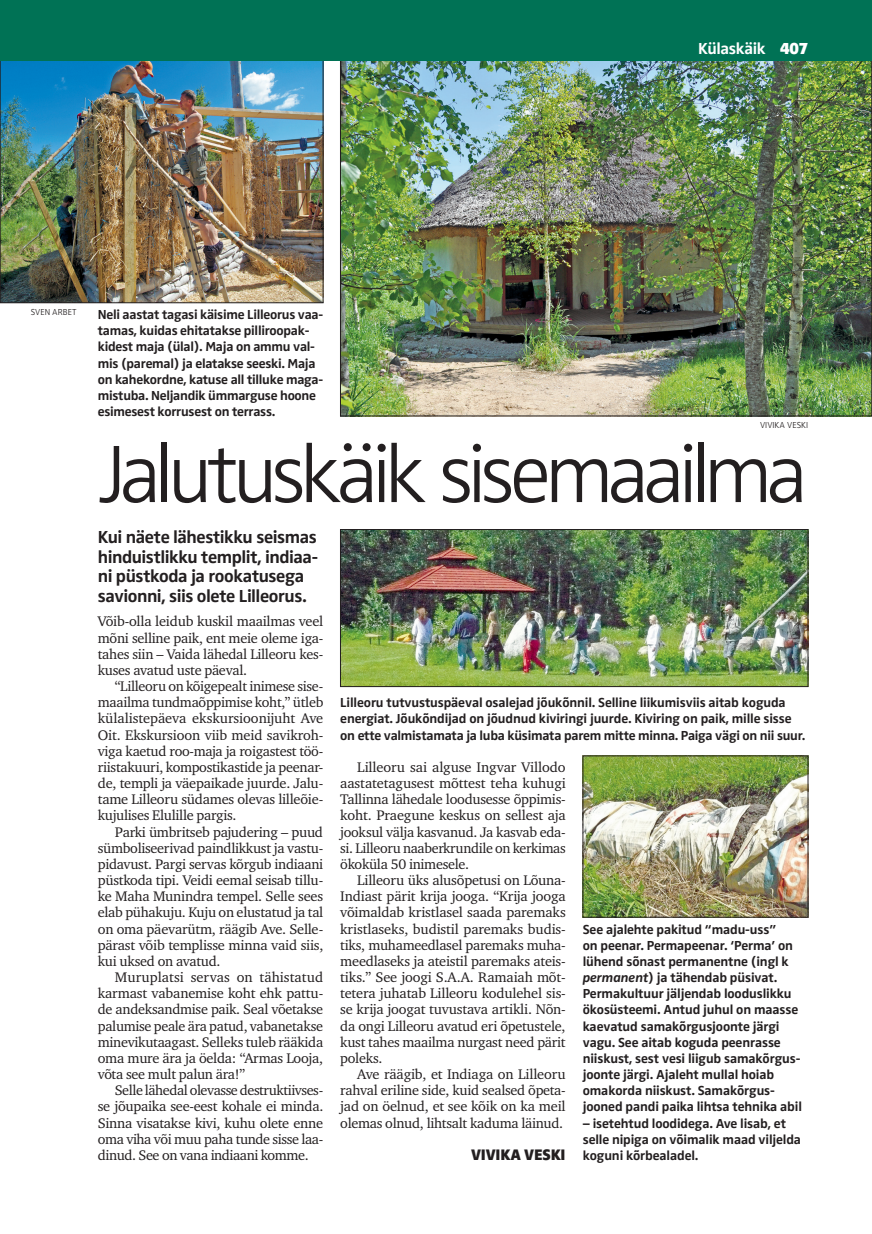
<style>
.page{position:relative;width:872px;height:1234px;background:#fff}
.page>*{position:absolute;margin:0;border:0;box-sizing:border-box;transform-origin:0 0}
.t1{font:300 84px "Zwo Pro";letter-spacing:-.075em;color:#231f20}
.t2{font:700 18px/19.5px "Zwo Pro";letter-spacing:-.025em;color:#231f20}
.t3{font:700 16.5px "Zwo Pro";letter-spacing:-.025em;color:#fff}
.t4{font:900 15.75px "Zwo Pro";letter-spacing:-.01em;color:#231f20}
.t5{font:14.25px/16.2px "Charter ITC";letter-spacing:-.02em;color:#231f20;text-align:justify}
.t6{font:700 13.5px/16.2px "Zwo Pro";letter-spacing:-.01em;color:#231f20}
.t7{font:300 9px "Zwo Pro";color:#231f20}
.s1{font-weight:900}
.s2{font-style:italic}
</style>
<div class="page">
<img style="left:342px;top:60px;width:528px;height:354px">
<img style="left:342px;top:531px;width:464px;height:153px">
<div style="left:340px;top:529px;width:468px;height:157px;border:1px solid #231f20"></div>
<img style="left:585px;top:757px;width:221px;height:158px">
<div style="left:583px;top:755px;width:225px;height:162px;border:1px solid #231f20"></div>
<img style="left:2px;top:60px;width:319px;height:241px">
<div style="left:0;top:54px;width:323px;height:249px;border:1px solid #231f20"></div>
<div style="left:0;top:0;width:872px;height:60px;background:#007255"></div>
<p class="t3" style="left:698px;top:39px;width:111px">Külaskäik <span class="s1">407</span></p>
<p class="t7" style="left:31px;top:307px;width:47px">SVEN ARBET</p>
<p class="t6" style="left:98px;top:307px;width:227px">Neli aastat tagasi käisime Lilleorus vaa&shy;tamas, kuidas ehitatakse pilliroopak&shy;kidest maja (ülal). Maja on ammu val&shy;mis (paremal) ja elatakse seeski. Maja on kahekordne, katuse all tilluke maga&shy;mistuba. Neljandik ümmarguse hoone esimesest korrusest on terrass.</p>
<p class="t7" style="left:760px;top:419px;width:50px">VIVIKA VESKI</p>
<h1 class="t1" style="left:98px;top:426px;width:711px">Jalutuskäik sisemaailma</h1>
<p class="t2" style="left:98px;top:528px;width:222px">Kui näete lähestikku seismas hinduistlikku templit, indiaa&shy;ni püstkoda ja rookatusega savionni, siis olete Lilleorus.</p>
<p class="t5" style="left:98px;top:613px;width:227px">Võib-olla leidub kuskil maailmas veel mõni selline paik, ent meie oleme iga&shy;tahes siin – Vaida lähedal Lilleoru kes&shy;kuses avatud uste päeval.</p>
<p class="t5" style="left:98px;top:678px;width:227px;text-indent:17px">“Lilleoru on kõigepealt inimese sise&shy;maailma tundmaõppimise koht,” ütleb külalistepäeva ekskursioonijuht Ave Oit. Ekskursioon viib meid savikroh&shy;viga kaetud roo-maja ja roigastest töö&shy;riistakuuri, kompostikastide ja peenar&shy;de, templi ja väepaikade juurde. Jalu&shy;tame Lilleoru südames olevas lilleõie&shy;kujulises Elulille pargis.</p>
<p class="t5" style="left:98px;top:823px;width:227px;text-indent:17px">Parki ümbritseb pajudering – puud sümboliseerivad paindlikkust ja vastu&shy;pidavust. Pargi servas kõrgub indiaani püstkoda tipi. Veidi eemal seisab tillu&shy;ke Maha Munindra tempel. Selle sees elab pühakuju. Kuju on elustatud ja tal on oma päevarütm, räägib Ave. Selle&shy;pärast võib templisse minna vaid siis, kui uksed on avatud.</p>
<p class="t5" style="left:98px;top:968px;width:227px;text-indent:17px">Muruplatsi servas on tähistatud karmast vabanemise koht ehk pattu&shy;de andeksandmise paik. Seal võetakse palumise peale ära patud, vabanetakse minevikutaagast. Selleks tuleb rääkida oma mure ära ja öelda: “Armas Looja, võta see mult palun ära!”</p>
<p class="t5" style="left:98px;top:1081px;width:227px;text-indent:17px">Selle lähedal olevasse destruktiivses&shy;se jõupaika see-eest kohale ei minda.<br>Sinna visatakse kivi, kuhu olete enne oma viha või muu paha tunde sisse laa&shy;dinud. See on vana indiaani komme.</p>
<p class="t6" style="left:340px;top:694px;width:466px">Lilleoru tutvustuspäeval osalejad jõukõnnil. Selline liikumisviis aitab koguda energiat. Jõukõndijad on jõudnud kiviringi juurde. Kiviring on paik, mille sisse on ette valmistamata ja luba küsimata parem mitte minna. Paiga vägi on nii suur.</p>
<p class="t5" style="left:340px;top:758px;width:227px;text-indent:17px">Lilleoru sai alguse Ingvar Villodo aastatetagusest mõttest teha kuhugi Tallinna lähedale loodusesse õppimis&shy;koht. Praegune keskus on sellest aja jooksul välja kasvanud. Ja kasvab eda&shy;si. Lilleoru naaberkrundile on kerkimas ökoküla 50 inimesele.</p>
<p class="t5" style="left:340px;top:871px;width:227px;text-indent:17px">Lilleoru üks alusõpetusi on Lõuna-Indiast pärit krija jooga. “Krija jooga võimaldab kristlasel saada paremaks kristlaseks, budistil paremaks budis&shy;tiks, muhameedlasel paremaks muha&shy;meedlaseks ja ateistil paremaks ateis&shy;tiks.” See joogi S.A.A. Ramaiah mõt&shy;tetera juhatab Lilleoru kodulehel sis&shy;se krija joogat tuvustava artikli. Nõn&shy;da ongi Lilleoru avatud eri õpetustele, kust tahes maailma nurgast need pärit poleks.</p>
<p class="t5" style="left:340px;top:1065px;width:227px;text-indent:17px">Ave räägib, et Indiaga on Lilleoru rahval eriline side, kuid sealsed õpeta&shy;jad on öelnud, et see kõik on ka meil olemas olnud, lihtsalt kaduma läinud.</p>
<p class="t4" style="left:471px;top:1144px;width:96px">VIVIKA VESKI</p>
<p class="t6" style="left:583px;top:921px;width:221px">See ajalehte pakitud “madu-uss”<br>on peenar. Permapeenar. ‘Perma’ on lühend sõnast permanentne (ingl k <span class="s2">permanent</span>) ja tähendab püsivat.<br>Permakultuur jäljendab looduslikku ökosüsteemi. Antud juhul on maasse kaevatud samakõrgusjoonte järgi vagu. See aitab koguda peenrasse niiskust, sest vesi liigub samakõrgus&shy;joonte järgi. Ajaleht mullal hoiab omakorda niiskust. Samakõrgus&shy;jooned pandi paika lihtsa tehnika abil</p>
<p class="t6" style="left:583px;top:1114px;width:220px">– isetehtud loodidega. Ave lisab, et selle nipiga on võimalik maad viljelda koguni kõrbealadel.</p>
</div>
